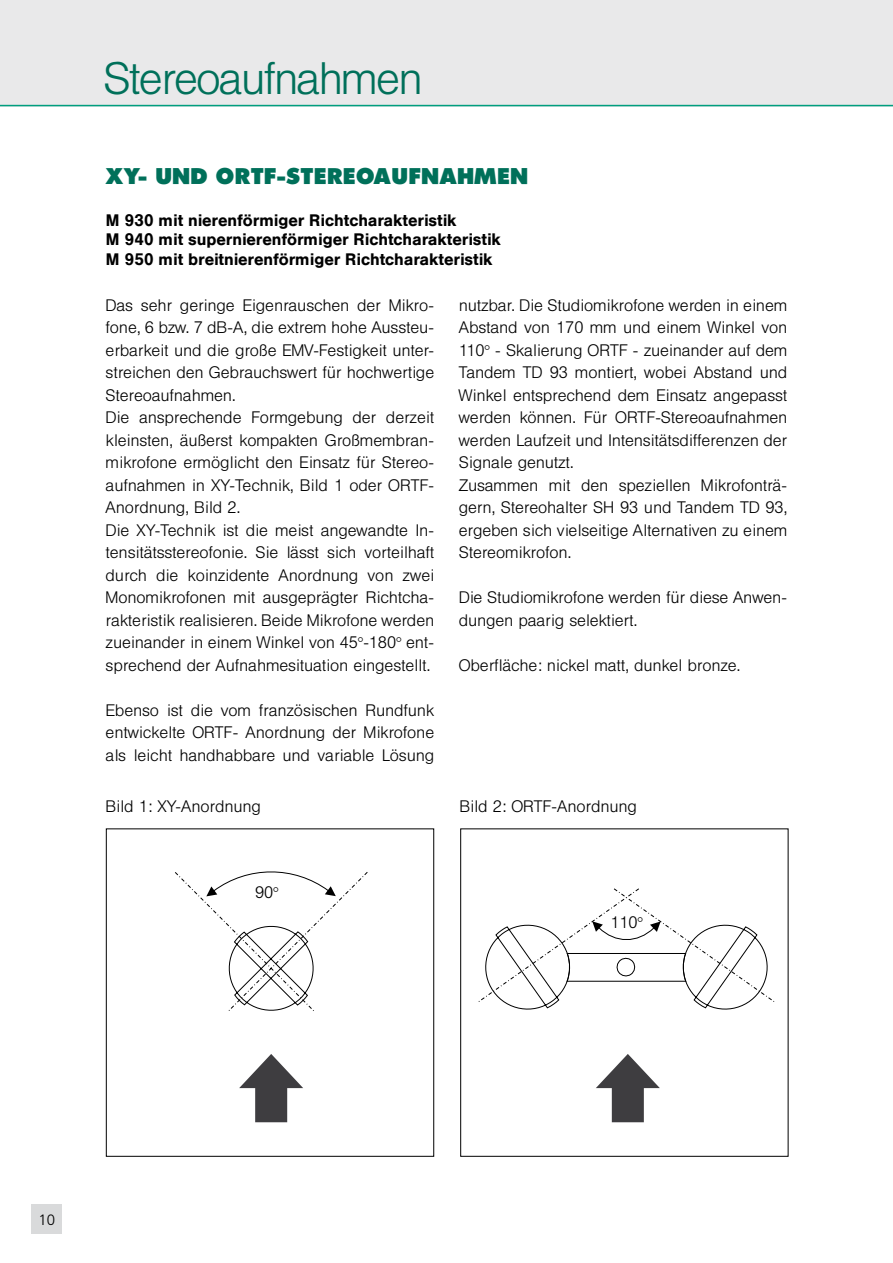
<style>
.page{position:relative;width:893px;height:1263px;background:#fff}
.page>*{position:absolute;margin:0;border:0;box-sizing:border-box;transform-origin:0 0}
.t1{font:45px "Hel Lig";letter-spacing:.01em;color:#00705a}
.t2{font:22.5px "Fut Xtr Bol";letter-spacing:.03em;color:#00705a}
.t3{font:16.5px/22.5px "Hel Lig";letter-spacing:.05em;color:#000}
.t4{font:16.5px/19.8px "Hel Med";letter-spacing:.02em;color:#000}
.t5{font:300 15px "Frutiger";color:#000}
</style>
<div class="page">
<div style="left:32px;top:1204px;width:30px;height:30px;background:#d9dadb"></div>
<div style="left:0;top:0;width:893px;height:106px;background:#e9e9ea"></div>
<hr style="left:0;top:105px;width:893px;height:1px;background:#009e7e">
<svg style="left:239px;top:1054px;width:64px;height:68px"></svg>
<svg style="left:175px;top:871px;width:193px;height:140px"></svg>
<div style="left:106px;top:828px;width:328px;height:329px;border:1px solid #000"></div>
<svg style="left:478px;top:888px;width:297px;height:122px"></svg>
<svg style="left:596px;top:1054px;width:64px;height:68px"></svg>
<div style="left:460px;top:828px;width:328px;height:329px;border:1px solid #000"></div>
<h1 class="t1" style="left:105px;top:53px;width:318px">Stereoaufnahmen</h1>
<h2 class="t2" style="left:106px;top:163px;width:424px">XY- UND ORTF-STEREOAUFNAHMEN</h2>
<p class="t4" style="left:106px;top:210px;width:396px">M 930 mit nierenförmiger Richtcharakteristik<br>M 940 mit supernierenförmiger Richtcharakteristik<br>M 950 mit breitnierenförmiger Richtcharakteristik</p>
<p class="t3" style="left:106px;top:294px;width:329px">Das sehr geringe Eigenrauschen der Mikro&shy;fone, 6 bzw. 7 dB-A, die extrem hohe Aussteu&shy;erbarkeit und die große EMV-Festigkeit unter&shy;streichen den Gebrauchswert für hochwertige Stereoaufnahmen.<br>Die ansprechende Formgebung der derzeit kleinsten, äußerst kompakten Großmembran&shy;mikrofone ermöglicht den Einsatz für Stereo&shy;aufnahmen in XY-Technik, Bild 1 oder ORTF-Anordnung, Bild 2.<br>Die XY-Technik ist die meist angewandte In&shy;tensitätsstereofonie. Sie lässt sich vorteilhaft durch die koinzidente Anordnung von zwei Monomikrofonen mit ausgeprägter Richtcha&shy;rakteristik realisieren. Beide Mikrofone werden zueinander in einem Winkel von 45°-180° ent&shy;sprechend der Aufnahmesituation eingestellt.</p>
<p class="t3" style="left:106px;top:699px;width:329px;text-align:justify">Ebenso ist die vom französischen Rundfunk entwickelte ORTF- Anordnung der Mikrofone als leicht handhabbare und variable Lösung</p>
<p class="t3" style="left:459px;top:294px;width:329px">nutzbar. Die Studiomikrofone werden in einem Abstand von 170 mm und einem Winkel von 110° - Skalierung ORTF - zueinander auf dem Tandem TD 93 montiert, wobei Abstand und Winkel entsprechend dem Einsatz angepasst werden können. Für ORTF-Stereoaufnahmen werden Laufzeit und Intensitätsdifferenzen der Signale genutzt.<br>Zusammen mit den speziellen Mikrofonträ&shy;gern, Stereohalter SH 93 und Tandem TD 93, ergeben sich vielseitige Alternativen zu einem Stereomikrofon.</p>
<p class="t3" style="left:459px;top:586px;width:329px">Die Studiomikrofone werden für diese Anwen&shy;dungen paarig selektiert.</p>
<p class="t3" style="left:459px;top:654px;width:282px">Oberfläche: nickel matt, dunkel bronze.</p>
<p class="t3" style="left:106px;top:795px;width:156px">Bild 1: XY-Anordnung</p>
<p class="t3" style="left:460px;top:795px;width:178px">Bild 2: ORTF-Anordnung</p>
<p class="t3" style="left:256px;top:881px;width:24px">90°</p>
<p class="t3" style="left:611px;top:911px;width:33px">110°</p>
<p class="t5" style="left:39px;top:1211px;width:18px">10</p>
</div>
